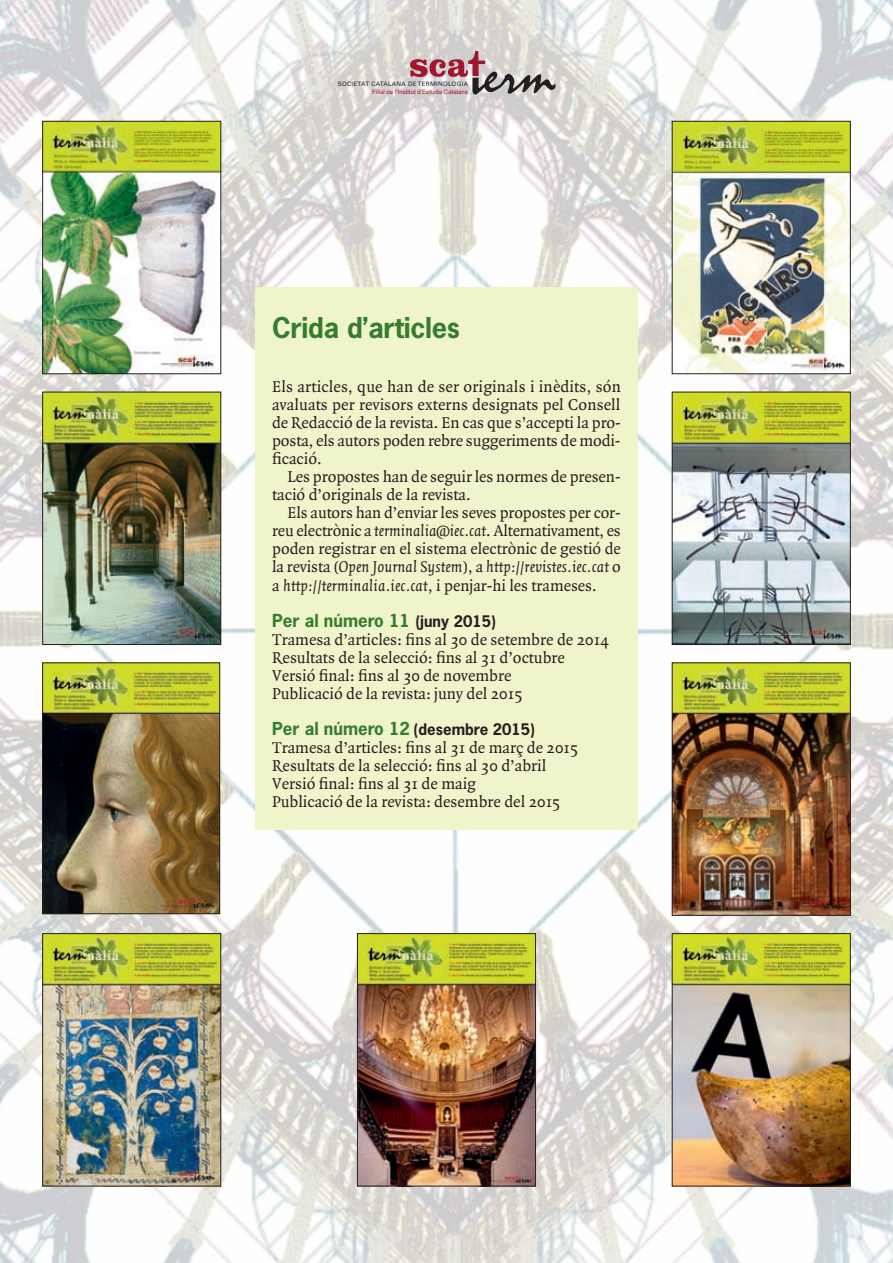
<style>
.page{position:relative;width:893px;height:1263px;background:#fff}
.page>*{position:absolute;margin:0;border:0;box-sizing:border-box;transform-origin:0 0}
.t1{font:700 27px "News Gothic";letter-spacing:-.01em;color:#367c2e}
.t2{font:16.8px/18px "Quadraat";color:#231f20}
.t3{font:700 16.8px "News Gothic";color:#367c2e}
.t4{font:700 15px "News Gothic";color:#231f20}
.t5{font:6px "Helvetica";letter-spacing:.005em;color:#a1152d}
.t6{font:6px "Univers";letter-spacing:.05em;color:#231f20}
.s1{font-style:italic}
.s2{font-size:15px;color:#231f20}
.s3{font-size:16.8px;color:#367c2e}
</style>
<div class="page">
<img style="left:0;top:0;width:893px;height:1263px">
<svg style="left:410px;top:51px;width:145px;height:44px;background:#beaaac"></svg>
<img style="left:45px;top:123px;width:174px;height:249px">
<div style="left:43px;top:121px;width:178px;height:253px;border:1px solid #231f20"></div>
<img style="left:674px;top:123px;width:174px;height:249px">
<div style="left:672px;top:121px;width:178px;height:253px;border:1px solid #231f20"></div>
<div style="left:255px;top:287px;width:383px;height:542px;background:#f0f4ca"></div>
<img style="left:45px;top:394px;width:174px;height:249px">
<div style="left:43px;top:392px;width:178px;height:253px;border:1px solid #231f20"></div>
<img style="left:674px;top:394px;width:174px;height:249px">
<div style="left:672px;top:392px;width:178px;height:253px;border:1px solid #231f20"></div>
<img style="left:45px;top:665px;width:173px;height:247px">
<div style="left:43px;top:663px;width:177px;height:251px;border:1px solid #231f20"></div>
<img style="left:674px;top:665px;width:174px;height:248px">
<div style="left:672px;top:663px;width:178px;height:252px;border:1px solid #231f20"></div>
<img style="left:45px;top:935px;width:174px;height:249px">
<div style="left:43px;top:933px;width:178px;height:253px;border:1px solid #231f20"></div>
<img style="left:359px;top:935px;width:175px;height:249px">
<div style="left:357px;top:933px;width:179px;height:253px;border:1px solid #231f20"></div>
<img style="left:674px;top:935px;width:174px;height:249px">
<div style="left:672px;top:933px;width:178px;height:253px;border:1px solid #231f20"></div>
<p class="t6" style="left:338px;top:81px;width:132px">SOCIETAT CATALANA DE TERMINOLOGIA</p>
<p class="t5" style="left:372px;top:87px;width:97px">Filial de l’Institut d’Estudis Catalans</p>
<h1 class="t1" style="left:272px;top:310px;width:189px">Crida d’articles</h1>
<p class="t2" style="left:272px;top:378px;width:350px;text-align:justify">Els articles, que han de ser originals i inèdits, són avaluats per revisors externs designats pel Consell de Redacció de la revista. En cas que s’accepti la pro&shy;posta, els autors poden rebre suggeriments de modi&shy;ficació.</p>
<p class="t2" style="left:272px;top:468px;width:350px;text-indent:15px">Les propostes han de seguir les normes de presen&shy;tació d’originals de la revista.</p>
<p class="t2" style="left:272px;top:504px;width:350px;text-align:justify;text-indent:15px">Els autors han d’enviar les seves propostes per cor&shy;reu electrònic a <span class="s1">terminalia@iec.cat</span>. Alternativament, es poden registrar en el sistema electrònic de gestió de la revista (<span class="s1">Open Journal System</span>), a <span class="s1">http://revistes.iec.cat</span> o a <span class="s1">http://terminalia.iec.cat</span>, i penjar-hi les trameses.</p>
<p class="t3" style="left:272px;top:609px;width:225px">Per al número 11 <span class="s2">(juny 2015)</span></p>
<p class="t2" style="left:272px;top:631px;width:338px">Tramesa d’articles: fins al 30 de setembre de 2014<br>Resultats de la selecció: fins al 31 d’octubre Versió final: fins al 30 de novembre<br>Publicació de la revista: juny del 2015</p>
<p class="t4" style="left:272px;top:719px;width:265px"><span class="s3">Per al número 12</span> (desembre 2015)</p>
<p class="t2" style="left:272px;top:739px;width:308px">Tramesa d’articles: fins al 31 de març de 2015<br>Resultats de la selecció: fins al 30 d’abril Versió final: fins al 31 de maig<br>Publicació de la revista: desembre del 2015</p>
</div>
